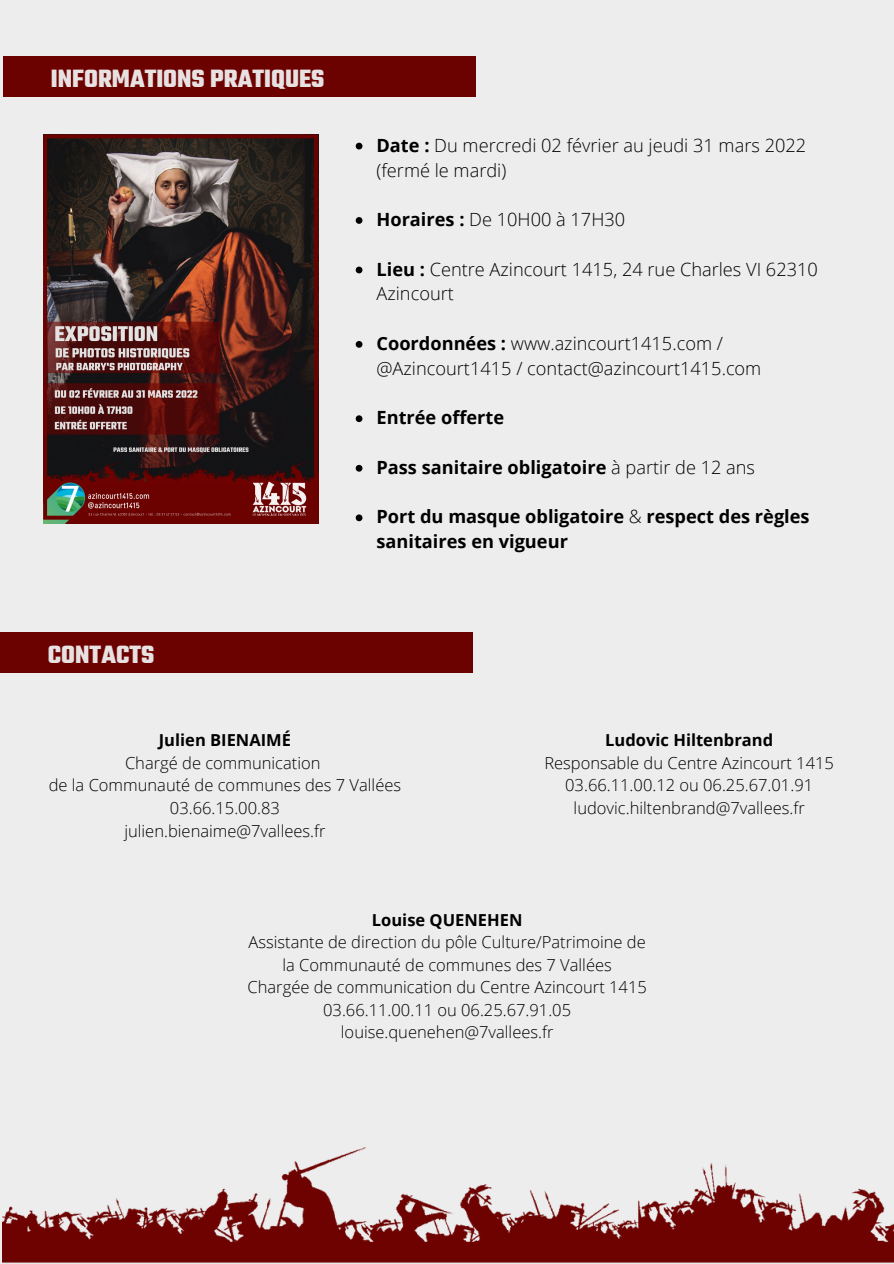
<style>
.page{position:relative;width:894px;height:1264px;background:#fff}
.page>*{position:absolute;margin:0;border:0;box-sizing:border-box;transform-origin:0 0}
.t1{font:700 27px "Teko";color:#e8e1e1}
.t2{font:300 18.15px/24.8px "Open Sans";color:#000}
.t3{font:700 18.15px/24.8px "Open Sans";color:#000}
.t4{font:300 16.5px/22.5px "Open Sans";color:#000;text-align:center}
.t5{font:700 16.5px "Open Sans";color:#000}
.s1{font-weight:700}
.s2{font-weight:300}
</style>
<div class="page">
<div style="left:0;top:0;width:893px;height:1263px;background:#ededed"></div>
<img style="left:3px;top:1147px;width:890px;height:116px">
<svg style="left:43px;top:134px;width:275px;height:385px;background:#4f2d2a"></svg>
<div style="left:3px;top:56px;width:472px;height:41px;background:#6c0200"></div>
<div style="left:0;top:632px;width:472px;height:40px;background:#6c0200"></div>
<svg style="left:355px;top:143px;width:7px;height:6px"></svg>
<svg style="left:355px;top:217px;width:7px;height:7px"></svg>
<svg style="left:355px;top:267px;width:7px;height:6px"></svg>
<svg style="left:355px;top:341px;width:7px;height:7px"></svg>
<svg style="left:355px;top:415px;width:7px;height:7px"></svg>
<svg style="left:355px;top:465px;width:7px;height:6px"></svg>
<svg style="left:355px;top:514px;width:7px;height:7px"></svg>
<p class="t1" style="left:51px;top:61px;width:275px">INFORMATIONS PRATIQUES</p>
<p class="t1" style="left:48px;top:637px;width:108px">CONTACTS</p>
<p class="t2" style="left:376px;top:132px;width:431px"><span class="s1">Date :</span> Du mercredi 02 février au jeudi 31 mars 2022 (fermé le mardi)</p>
<p class="t2" style="left:376px;top:207px;width:250px"><span class="s1">Horaires :</span> De 10H00 à 17H30</p>
<p class="t2" style="left:376px;top:256px;width:443px"><span class="s1">Lieu :</span> Centre Azincourt 1415, 24 rue Charles VI 62310<br>Azincourt</p>
<p class="t2" style="left:376px;top:330px;width:386px"><span class="s1">Coordonnées :</span> www.azincourt1415.com / @Azincourt1415 / contact@azincourt1415.com</p>
<p class="t3" style="left:376px;top:405px;width:129px">Entrée offerte</p>
<p class="t3" style="left:376px;top:454px;width:380px">Pass sanitaire obligatoire <span class="s2">à partir de 12 ans</span></p>
<p class="t3" style="left:376px;top:504px;width:434px">Port du masque obligatoire <span class="s2">&amp;</span> respect des règles sanitaires en vigueur</p>
<p class="t5" style="left:159px;top:728px;width:134px">Julien BIENAIMÉ</p>
<p class="t4" style="left:125px;top:751px;width:197px">Chargé de communication</p>
<p class="t4" style="left:49px;top:773px;width:354px">de la Communauté de communes des 7 Vallées</p>
<p class="t4" style="left:170px;top:796px;width:111px">03.66.15.00.83</p>
<p class="t4" style="left:124px;top:818px;width:202px">julien.bienaime@7vallees.fr</p>
<p class="t5" style="left:605px;top:728px;width:169px">Ludovic Hiltenbrand</p>
<p class="t4" style="left:544px;top:751px;width:291px">Responsable du Centre Azincourt 1415</p>
<p class="t4" style="left:565px;top:773px;width:249px">03.66.11.00.12 ou 06.25.67.01.91</p>
<p class="t4" style="left:573px;top:796px;width:232px">ludovic.hiltenbrand@7vallees.fr</p>
<p class="t5" style="left:372px;top:908px;width:152px">Louise QUENEHEN</p>
<p class="t4" style="left:248px;top:930px;width:399px">Assistante de direction du pôle Culture/Patrimoine de la Communauté de communes des 7 Vallées</p>
<p class="t4" style="left:247px;top:975px;width:401px">Chargée de communication du Centre Azincourt 1415</p>
<p class="t4" style="left:323px;top:998px;width:249px">03.66.11.00.11 ou 06.25.67.91.05</p>
<p class="t4" style="left:341px;top:1020px;width:214px">louise.quenehen@7vallees.fr</p>
</div>
